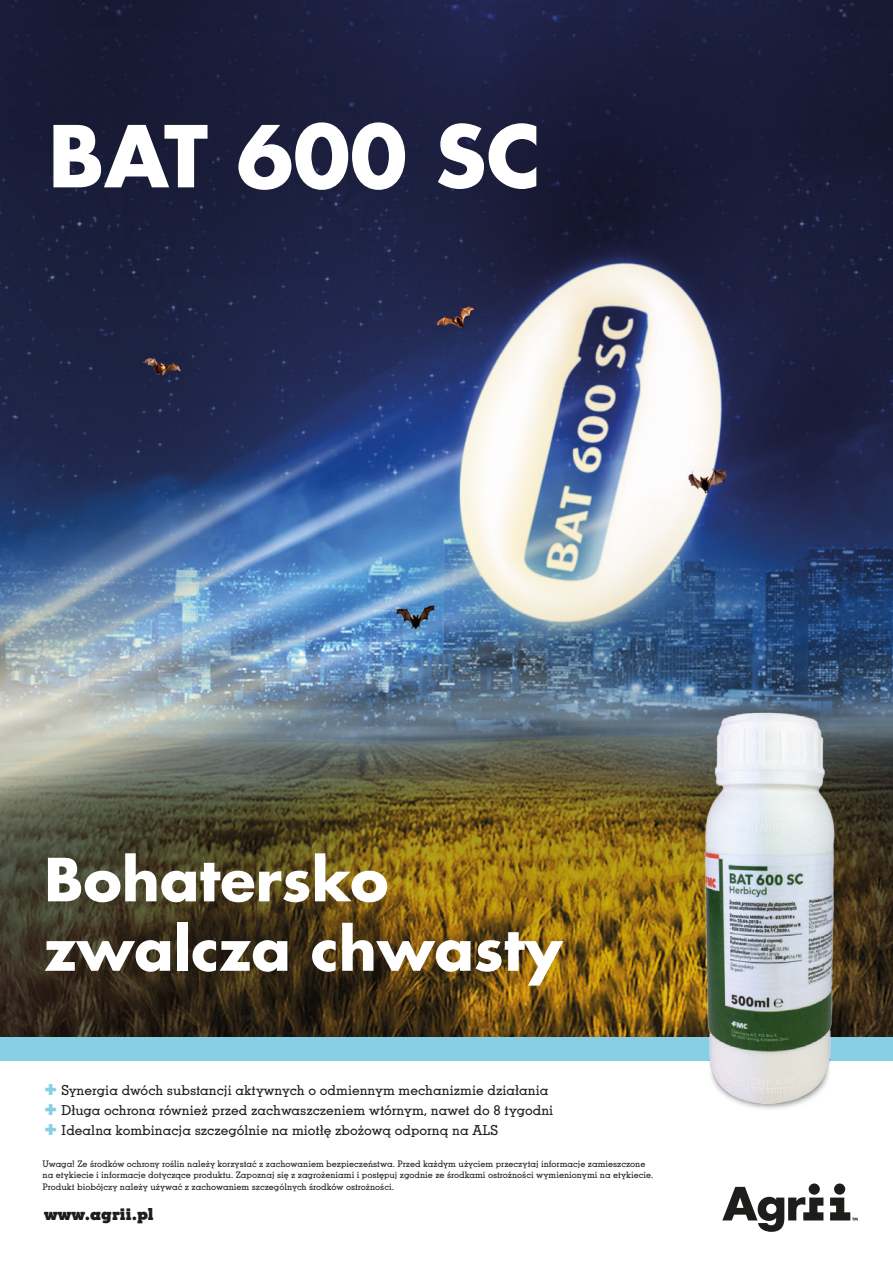
<style>
.page{position:relative;width:893px;height:1263px;background:#fff}
.page>*{position:absolute;margin:0;border:0;box-sizing:border-box;transform-origin:0 0}
.t1{font:700 82.8px "Futura LT Pro";color:#fff}
.t2{font:700 57.9px/69.4px "Futura LT Pro";color:#fff}
.t3{font:700 18px "Memphis";color:#1d1d1b}
.t4{font:300 14.85px/19.8px "Memphis";color:#1e1e1c}
.t5{font:300 9.75px/11.7px "Memphis";color:#1e1e1c}
</style>
<div class="page">
<img style="left:0;top:0;width:893px;height:1037px">
<div style="left:0;top:1037px;width:893px;height:24px;background:#87cfe4"></div>
<svg style="left:722px;top:1187px;width:101px;height:45px"></svg>
<div style="left:809px;top:1183px;width:11px;height:12px;background:#1d1d1b;border-radius:50%"></div>
<div style="left:834px;top:1183px;width:11px;height:12px;background:#1d1d1b;border-radius:50%"></div>
<svg style="left:830px;top:1197px;width:28px;height:23px"></svg>
<img style="left:606px;top:701px;width:287px;height:408px">
<p class="t1" style="left:48px;top:92px;width:494px">BAT 600 SC</p>
<p class="t2" style="left:44px;top:843px;width:520px">Bohatersko zwalcza chwasty</p>
<p class="t4" style="left:61px;top:1080px;width:494px">Synergia dwóch substancji aktywnych o odmiennym mechanizmie działania<br>Długa ochrona również przed zachwaszczeniem wtórnym, nawet do 8 tygodni<br>Idealna kombinacja szczególnie na miotłę zbożową odporną na ALS</p>
<p class="t5" style="left:43px;top:1158px;width:612px">Uwaga! Ze środków ochrony roślin należy korzystać z zachowaniem bezpieczeństwa. Przed każdym użyciem przeczytaj informacje zamieszczone na etykiecie i informacje dotyczące produktu. Zapoznaj się z zagrożeniami i postępuj zgodnie ze środkami ostrożności wymienionymi na etykiecie.<br>Produkt biobójczy należy używać z zachowaniem szczególnych środków ostrożności.</p>
<p class="t3" style="left:44px;top:1204px;width:111px">www.agrii.pl</p>
</div>
